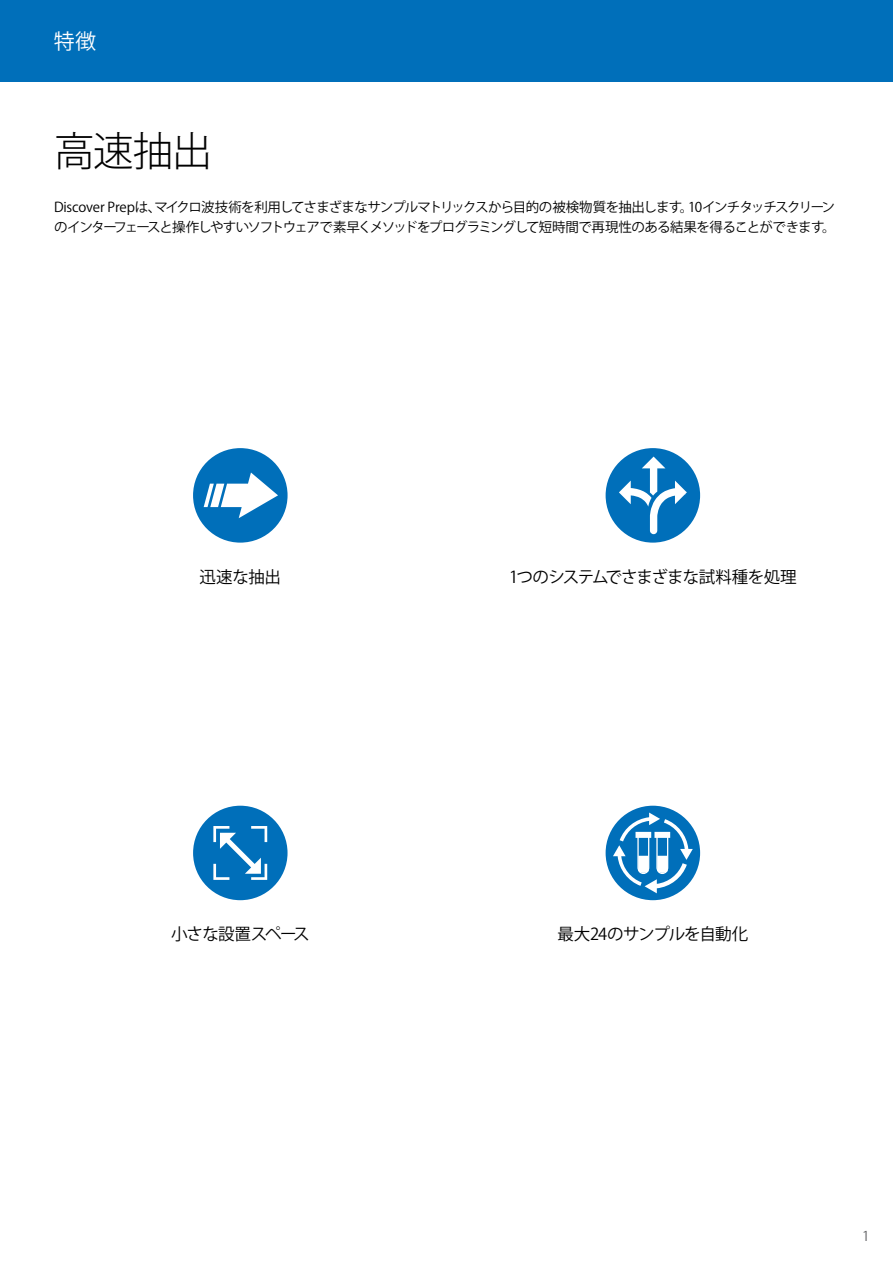
<style>
.page{position:relative;width:893px;height:1263px;background:#fff}
.page>*{position:absolute;margin:0;border:0;box-sizing:border-box;transform-origin:0 0}
.Page_Subject_Headlin{font:300 40.5px "Koz Go Pro";color:#000}
.Page_Header__blue_ba{font:21px "Koz Go Pro";color:#fff}
.Icon_Description{font:16.5px "Koz Go Pro";letter-spacing:-.045em;color:#000}
.Paragraph_Copy{font:13.5px/19.5px "Koz Go Pro";letter-spacing:-.06em;color:#000}
.t1{font:13.5px "Koz Go Pro";color:#636466}
</style>
<div class="page">
<div style="left:0;top:0;width:893px;height:81px;background:#006fba"></div>
<div style="left:193px;top:448px;width:95px;height:95px;background:#006fba;border-radius:50%"></div>
<svg style="left:204px;top:472px;width:80px;height:46px"></svg>
<div style="left:193px;top:806px;width:95px;height:94px;background:#006fba;border-radius:50%"></div>
<svg style="left:213px;top:826px;width:54px;height:54px"></svg>
<div style="left:606px;top:448px;width:94px;height:95px;background:#006fba;border-radius:50%"></div>
<svg style="left:619px;top:457px;width:68px;height:77px"></svg>
<div style="left:606px;top:806px;width:94px;height:94px;background:#006fba;border-radius:50%"></div>
<svg style="left:613px;top:812px;width:80px;height:81px"></svg>
<p class="Page_Header__blue_ba" style="left:54px;top:27px;width:44px">特徴</p>
<p class="Page_Subject_Headlin" style="left:54px;top:124px;width:160px">高速抽出</p>
<p class="Paragraph_Copy" style="left:54px;top:198px;width:783px">Discover Prepは、マイクロ波技術を利用してさまざまなサンプルマトリックスから目的の被検物質を抽出します。10インチタッチスクリーンのインターフェースと操作しやすいソフトウェアで素早くメソッドをプログラミングして短時間で再現性のある結果を得ることができます。</p>
<p class="Icon_Description" style="left:200px;top:566px;width:83px">迅速な抽出</p>
<p class="Icon_Description" style="left:509px;top:566px;width:289px">1つのシステムでさまざまな試料種を処理</p>
<p class="Icon_Description" style="left:171px;top:923px;width:140px">小さな設置スペース</p>
<p class="Icon_Description" style="left:557px;top:923px;width:192px">最大24のサンプルを自動化</p>
<p class="t1" style="left:862px;top:1227px;width:9px">1</p>
</div>
